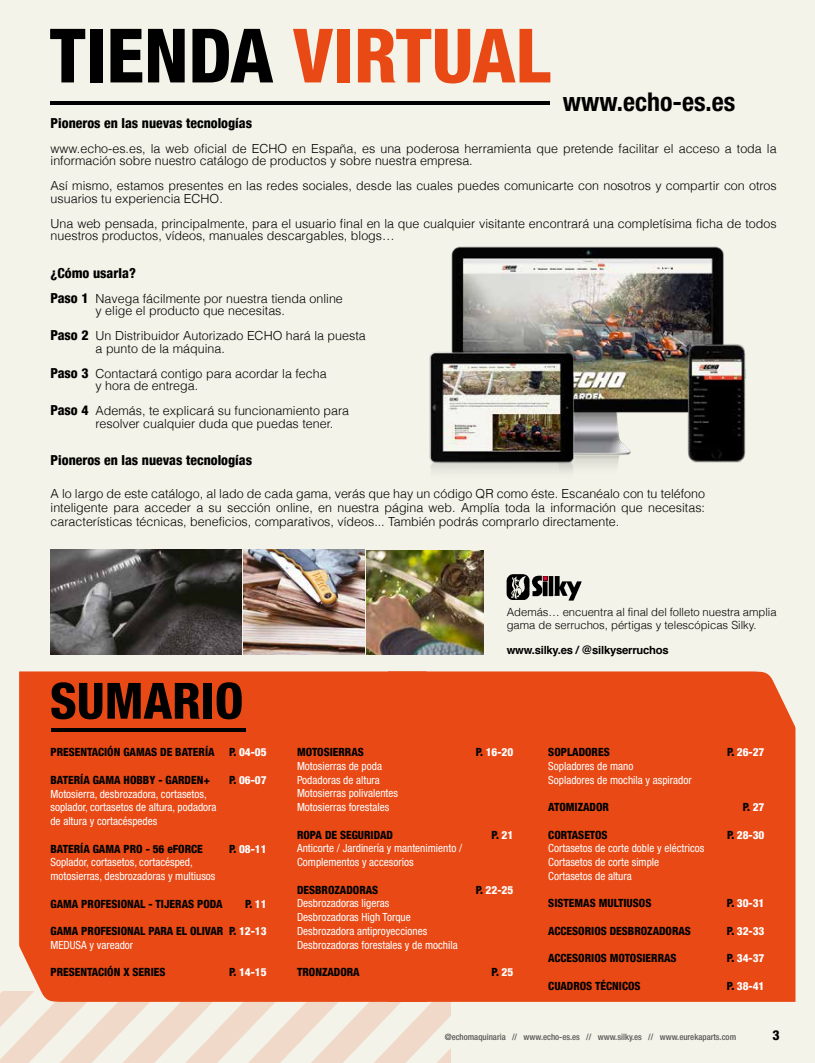
<style>
.page{position:relative;width:815px;height:1063px;background:#f3f3e9}
.page>*{position:absolute;margin:0;border:0;box-sizing:border-box;transform-origin:0 0}
.t1{font:800 condensed 75px "Helvetica 87";color:#e84915}
.t2{font:800 condensed 50px "Helvetica 87";color:#000}
.t3{font:700 condensed 26px "Helvetica Neue LT Std";color:#000}
.t4{font:800 condensed 13.75px "Helvetica 87";color:#000}
.t5{font:300 12.5px/12.5px "Helvetica";color:#000}
.t6{font:condensed 11.25px/13.8px "Helvetica Neue LT Std";color:#fff}
.t7{font:800 condensed 11.25px "Helvetica 87";color:#000}
.t8{font:300 11.25px/12.5px "Helvetica";color:#000}
.t9{font:800 condensed 11.25px "Helvetica 87";color:#fff}
.t10{font:700 11.25px "Helvetica";letter-spacing:-.02em;color:#000}
.t11{font:500 condensed 8.75px "Helvetica Neue LT Std";color:#575756}
.s1{color:#000}
.s2{font-family:"Helvetica 87";font-weight:800;font-stretch:condensed;font-size:13.75px}
.s3{color:#fff}
</style>
<div class="page">
<svg style="left:0;top:991px;width:451px;height:72px"></svg>
<hr style="left:51px;top:101px;width:499px;height:4px;background:#000">
<img style="left:506px;top:574px;width:76px;height:27px">
<img style="left:50px;top:550px;width:434px;height:105px">
<img style="left:429px;top:246px;width:317px;height:226px">
<div style="left:427px;top:671px;width:369px;height:331px;background:#e84915"></div>
<div style="left:19px;top:671px;width:408px;height:331px;background:#e84915"></div>
<hr style="left:51px;top:729px;width:194px;height:3px;background:#000">
<h1 class="t1" style="left:50px;top:9px;width:502px"><span class="s1">TIENDA</span> VIRTUAL</h1>
<h3 class="t3" style="left:563px;top:86px;width:174px">www.echo-es.es</h3>
<p class="t4" style="left:51px;top:115px;width:203px">Pioneros en las nuevas tecnologías</p>
<p class="t5" style="left:51px;top:142px;width:728px">www.echo-es.es, la web oficial de ECHO en España, es una poderosa herramienta que pretende facilitar el acceso a toda la información sobre nuestro catálogo de productos y sobre nuestra empresa.</p>
<p class="t5" style="left:51px;top:179px;width:728px">Así mismo, estamos presentes en las redes sociales, desde las cuales puedes comunicarte con nosotros y compartir con otros usuarios tu experiencia ECHO.</p>
<p class="t5" style="left:51px;top:217px;width:728px">Una web pensada, principalmente, para el usuario final en la que cualquier visitante encontrará una completísima ficha de todos nuestros productos, vídeos, manuales descargables, blogs…</p>
<p class="t4" style="left:51px;top:265px;width:87px">¿Cómo usarla?</p>
<p class="t5" style="left:96px;top:292px;width:249px;text-indent:-45px"><span class="s2">Paso 1</span> Navega fácilmente por nuestra tienda online y elige el producto que necesitas.</p>
<p class="t5" style="left:96px;top:329px;width:272px;text-indent:-45px"><span class="s2">Paso 2</span> Un Distribuidor Autorizado ECHO hará la puesta a punto de la máquina.</p>
<p class="t5" style="left:96px;top:367px;width:233px;text-indent:-45px"><span class="s2">Paso 3</span> Contactará contigo para acordar la fecha y hora de entrega.</p>
<p class="t5" style="left:96px;top:404px;width:255px;text-indent:-45px"><span class="s2">Paso 4</span> Además, te explicará su funcionamiento para resolver cualquier duda que puedas tener.</p>
<p class="t4" style="left:51px;top:452px;width:203px">Pioneros en las nuevas tecnologías</p>
<p class="t5" style="left:51px;top:486px;width:656px;line-height:13.8px;text-align:justify">A lo largo de este catálogo, al lado de cada gama, verás que hay un código QR como éste. Escanéalo con tu teléfono inteligente para acceder a su sección online, en nuestra página web. Amplía toda la información que necesitas: características técnicas, beneficios, comparativos, vídeos... También podrás comprarlo directamente.</p>
<h2 class="t2" style="left:50px;top:670px;width:195px">SUMARIO</h2>
<p class="t7" style="left:50px;top:745px;width:166px">PRESENTACIÓN GAMAS DE BATERÍA</p>
<p class="t9" style="left:229px;top:745px;width:39px"><span class="s1">P.</span> 04-05</p>
<p class="t7" style="left:50px;top:773px;width:161px">BATERÍA GAMA HOBBY - GARDEN+</p>
<p class="t9" style="left:229px;top:773px;width:39px"><span class="s1">P.</span> 06-07</p>
<p class="t6" style="left:50px;top:787px;width:168px">Motosierra, desbrozadora, cortasetos, soplador, cortasetos de altura, podadora de altura y cortacéspedes</p>
<p class="t7" style="left:50px;top:842px;width:154px">BATERÍA GAMA PRO - 56 eFORCE</p>
<p class="t9" style="left:229px;top:842px;width:39px"><span class="s1">P.</span> 08-11</p>
<p class="t6" style="left:50px;top:855px;width:167px">Soplador, cortasetos, cortacésped, motosierras, desbrozadoras y multiusos</p>
<p class="t7" style="left:50px;top:897px;width:174px">GAMA PROFESIONAL - TIJERAS PODA</p>
<p class="t7" style="left:245px;top:897px;width:23px">P. <span class="s3">11</span></p>
<p class="t7" style="left:50px;top:924px;width:218px">GAMA PROFESIONAL PARA EL OLIVAR P. <span class="s3">12-13</span></p>
<p class="t6" style="left:50px;top:938px;width:84px">MEDUSA y vareador</p>
<p class="t7" style="left:50px;top:965px;width:117px">PRESENTACIÓN X SERIES</p>
<p class="t9" style="left:229px;top:965px;width:39px"><span class="s1">P.</span> 14-15</p>
<p class="t8" style="left:507px;top:605px;width:272px">Además… encuentra al final del folleto nuestra amplia gama de serruchos, pértigas y telescópicas Silky.</p>
<p class="t10" style="left:507px;top:641px;width:164px">www.silky.es / @silkyserruchos</p>
<p class="t7" style="left:297px;top:745px;width:68px">MOTOSIERRAS</p>
<p class="t9" style="left:476px;top:745px;width:39px"><span class="s1">P.</span> 16-20</p>
<p class="t6" style="left:297px;top:759px;width:102px">Motosierras de poda<br>Podadoras de altura<br>Motosierras polivalentes<br>Motosierras forestales</p>
<p class="t7" style="left:297px;top:828px;width:97px">ROPA DE SEGURIDAD</p>
<p class="t7" style="left:492px;top:828px;width:23px">P. <span class="s3">21</span></p>
<p class="t6" style="left:297px;top:841px;width:167px">Anticorte / Jardinería y mantenimiento /<br>Complementos y accesorios</p>
<p class="t7" style="left:297px;top:883px;width:83px">DESBROZADORAS</p>
<p class="t9" style="left:476px;top:883px;width:39px"><span class="s1">P.</span> 22-25</p>
<p class="t6" style="left:297px;top:896px;width:162px">Desbrozadoras ligeras<br>Desbrozadoras High Torque<br>Desbrozadora antiproyecciones<br>Desbrozadoras forestales y de mochila</p>
<p class="t7" style="left:297px;top:965px;width:64px">TRONZADORA</p>
<p class="t7" style="left:492px;top:965px;width:23px">P. <span class="s3">25</span></p>
<p class="t7" style="left:548px;top:745px;width:63px">SOPLADORES</p>
<p class="t9" style="left:727px;top:745px;width:39px"><span class="s1">P.</span> 26-27</p>
<p class="t6" style="left:548px;top:759px;width:145px">Sopladores de mano<br>Sopladores de mochila y aspirador</p>
<p class="t7" style="left:548px;top:800px;width:62px">ATOMIZADOR</p>
<p class="t7" style="left:743px;top:800px;width:23px">P. <span class="s3">27</span></p>
<p class="t7" style="left:548px;top:828px;width:61px">CORTASETOS</p>
<p class="t9" style="left:727px;top:828px;width:39px"><span class="s1">P.</span> 28-30</p>
<p class="t6" style="left:548px;top:841px;width:158px">Cortasetos de corte doble y eléctricos<br>Cortasetos de corte simple<br>Cortasetos de altura</p>
<p class="t7" style="left:548px;top:896px;width:105px">SISTEMAS MULTIUSOS</p>
<p class="t9" style="left:727px;top:896px;width:39px"><span class="s1">P.</span> 30-31</p>
<p class="t7" style="left:548px;top:924px;width:144px">ACCESORIOS DESBROZADORAS</p>
<p class="t9" style="left:727px;top:924px;width:39px"><span class="s1">P.</span> 32-33</p>
<p class="t7" style="left:548px;top:951px;width:130px">ACCESORIOS MOTOSIERRAS</p>
<p class="t9" style="left:727px;top:951px;width:39px"><span class="s1">P.</span> 34-37</p>
<p class="t7" style="left:548px;top:979px;width:94px">CUADROS TÉCNICOS</p>
<p class="t9" style="left:727px;top:979px;width:39px"><span class="s1">P.</span> 38-41</p>
<p class="t11" style="left:445px;top:1032px;width:293px">@echomaquinaria // www.echo-es.es // www.silky.es // www.eurekaparts.com</p>
<p class="t4" style="left:772px;top:1027px;width:9px">3</p>
</div>
